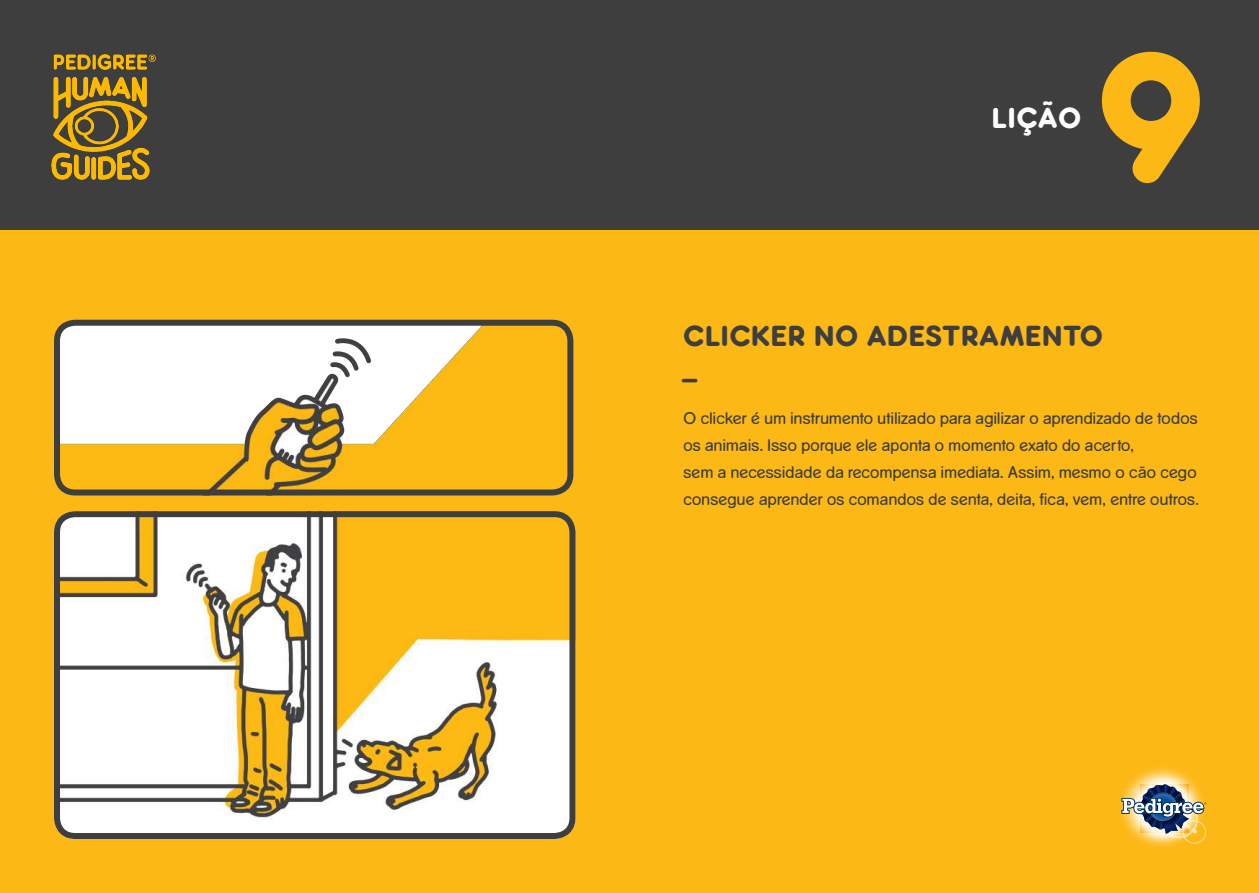
<style>
.page{position:relative;width:1259px;height:893px;background:#fcb814}
.page>*{position:absolute;margin:0;border:0;box-sizing:border-box;transform-origin:0 0}
.t1{font:800 169.05px "Pedigree";color:#fcb814}
.t2{font:800 27px/32.4px "Pedigree";letter-spacing:.05em;color:#3e3e3f}
.t3{font:800 27px "Pedigree";letter-spacing:.05em;color:#fff}
.t4{font:300 15px/27px "Pedigree";letter-spacing:.025em;color:#3e3e3f}
</style>
<div class="page">
<div style="left:0;top:0;width:1259px;height:230px;background:#3e3e3f"></div>
<img style="left:51px;top:54px;width:105px;height:126px">
<img style="left:1120px;top:767px;width:87px;height:80px">
<svg style="left:1121px;top:784px;width:85px;height:50px;background:#a39d82"></svg>
<img style="left:61px;top:320px;width:512px;height:175px">
<div style="left:54px;top:320px;width:519px;height:175px;border:6px solid #3e3e3f;border-radius:18px"></div>
<img style="left:61px;top:518px;width:514px;height:314px">
<div style="left:54px;top:511px;width:521px;height:328px;border:6px solid #3e3e3f;border-radius:18px"></div>
<h2 class="t3" style="left:992px;top:99px;width:90px">LIÇÃO</h2>
<h1 class="t1" style="left:1096px;top:2px;width:110px">9</h1>
<h2 class="t2" style="left:683px;top:319px;width:421px">CLICKER NO ADESTRAMENTO _</h2>
<p class="t4" style="left:683px;top:404px;width:517px">O clicker é um instrumento utilizado para agilizar o aprendizado de todos os animais. Isso porque ele aponta o momento exato do acerto,<br>sem a necessidade da recompensa imediata. Assim, mesmo o cão cego consegue aprender os comandos de senta, deita, fica, vem, entre outros.</p>
</div>
